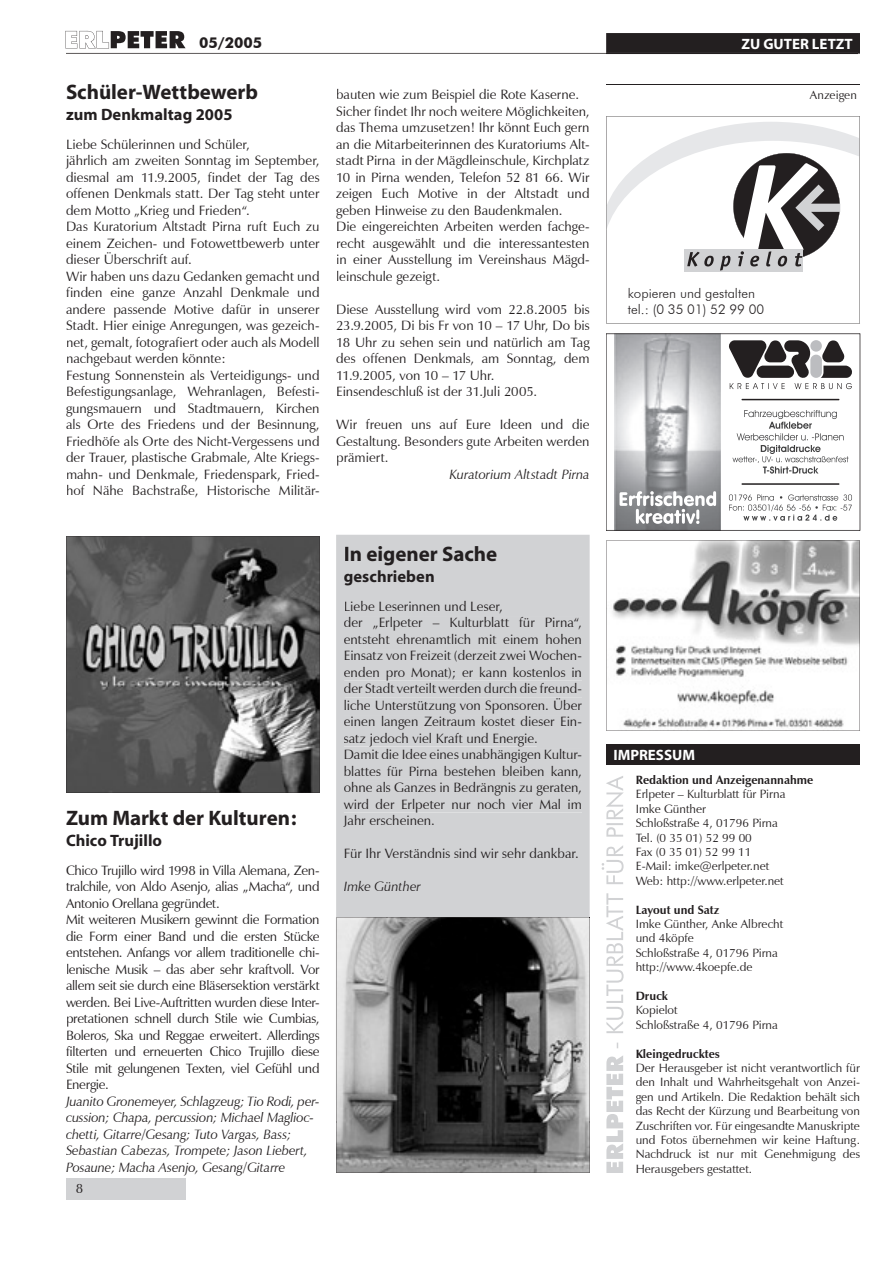
<style>
.page{position:relative;width:893px;height:1263px;background:#fff}
.page>*{position:absolute;margin:0;border:0;box-sizing:border-box;transform-origin:0 0}
.t1{font:700 21px "Myriad";color:#231f20}
.t2{font:700 16.5px "Myriad";color:#231f20}
.t3{font:700 15px "Myriad";color:#fff}
.t4{font:700 15px "Futura BT";color:#231f20}
.t5{font:13.5px/16.5px "Zapf Humanist 601 BT";color:#231f20}
.t6{font:13.5px/16.5px "Zapf Humanist 601 BT";letter-spacing:-.025em;color:#231f20}
.t7{font:italic 13.5px/16.5px "Zapf Humanist 601 BT";letter-spacing:-.01em;color:#231f20}
.t8{font:300 13.35px/16px "Futura BT";color:#231f20}
.t9{font:12px/14.4px "Zapf Humanist 601 BT";color:#231f20}
.t10{font:700 12px "Zapf Humanist 601 BT";color:#231f20}
</style>
<div class="page">
<div style="left:66px;top:1179px;width:120px;height:21px;background:#d1d2d4"></div>
<svg style="left:606px;top:116px;width:254px;height:207px"></svg>
<svg style="left:606px;top:122px;width:254px;height:149px"></svg>
<hr style="left:606px;top:85px;width:254px;height:1px;background:#231f20">
<svg style="left:602px;top:776px;width:22px;height:397px"></svg>
<svg style="left:65px;top:31px;width:795px;height:23px"></svg>
<hr style="left:606px;top:53px;width:252px;height:1px;background:#231f20">
<div style="left:606px;top:744px;width:254px;height:21px;background:#231f20"></div>
<img style="left:606px;top:541px;width:254px;height:190px">
<img style="left:615px;top:334px;width:106px;height:196px">
<svg style="left:619px;top:491px;width:97px;height:33px"></svg>
<svg style="left:729px;top:340px;width:123px;height:49px"></svg>
<svg style="left:732px;top:410px;width:116px;height:64px"></svg>
<svg style="left:729px;top:494px;width:123px;height:27px"></svg>
<hr style="left:741px;top:399px;width:98px;height:1px;background:#231f20">
<hr style="left:741px;top:483px;width:98px;height:2px;background:#231f20">
<hr style="left:606px;top:333px;width:254px;height:1px;background:#231f20">
<hr style="left:860px;top:334px;width:1px;height:196px;background:#231f20">
<hr style="left:606px;top:530px;width:254px;height:1px;background:#231f20">
<hr style="left:606px;top:334px;width:1px;height:196px;background:#231f20">
<div style="left:336px;top:535px;width:254px;height:382px;background:#d1d2d4"></div>
<div style="left:345px;top:546px;width:152px;height:19px;background:#d1d2d4"></div>
<div style="left:344px;top:570px;width:90px;height:15px;background:#d1d2d4"></div>
<div style="left:345px;top:600px;width:157px;height:13px;background:#d1d2d4"></div>
<div style="left:344px;top:617px;width:238px;height:14px;background:#d1d2d4"></div>
<div style="left:344px;top:633px;width:238px;height:11px;background:#d1d2d4"></div>
<div style="left:345px;top:650px;width:236px;height:12px;background:#d1d2d4"></div>
<div style="left:344px;top:666px;width:238px;height:14px;background:#d1d2d4"></div>
<div style="left:344px;top:683px;width:237px;height:10px;background:#d1d2d4"></div>
<div style="left:345px;top:698px;width:237px;height:15px;background:#d1d2d4"></div>
<div style="left:344px;top:716px;width:237px;height:14px;background:#d1d2d4"></div>
<div style="left:344px;top:732px;width:193px;height:14px;background:#d1d2d4"></div>
<div style="left:345px;top:749px;width:236px;height:14px;background:#d1d2d4"></div>
<div style="left:345px;top:765px;width:237px;height:13px;background:#d1d2d4"></div>
<div style="left:344px;top:782px;width:238px;height:14px;background:#d1d2d4"></div>
<div style="left:344px;top:798px;width:238px;height:14px;background:#d1d2d4"></div>
<div style="left:343px;top:815px;width:91px;height:12px;background:#d1d2d4"></div>
<div style="left:345px;top:848px;width:233px;height:10px;background:#d1d2d4"></div>
<div style="left:344px;top:881px;width:77px;height:10px;background:#d1d2d4"></div>
<svg style="left:387px;top:1100px;width:203px;height:73px;background:#1c1c1c"></svg>
<svg style="left:336px;top:917px;width:254px;height:183px;background:#292929"></svg>
<img style="left:336px;top:1121px;width:253px;height:52px">
<img style="left:336px;top:918px;width:51px;height:204px">
<img style="left:538px;top:918px;width:51px;height:204px">
<img style="left:386px;top:918px;width:153px;height:51px">
<img style="left:66px;top:536px;width:253px;height:256px">
<p class="t4" style="left:199px;top:34px;width:65px">05/2005</p>
<h1 class="t1" style="left:66px;top:81px;width:193px">Schüler-Wettbewerb</h1>
<p class="t2" style="left:66px;top:106px;width:168px">zum Denkmaltag 2005</p>
<p class="t5" style="left:66px;top:136px;width:255px">Liebe Schülerinnen und Schüler,<br>jährlich am zweiten Sonntag im September, diesmal am 11.9.2005, findet der Tag des offenen Denkmals statt. Der Tag steht unter dem Motto „Krieg und Frieden“.<br>Das Kuratorium Altstadt Pirna ruft Euch zu einem Zeichen- und Fotowettbewerb unter dieser Überschrift auf.<br>Wir haben uns dazu Gedanken gemacht und finden eine ganze Anzahl Denkmale und andere passende Motive dafür in unserer Stadt. Hier einige Anregungen, was gezeich&shy;net, gemalt, fotografiert oder auch als Modell nachgebaut werden könnte:<br>Fes tung Sonnen stein als Verteidigungs- und Befesti gungsanlage, Wehranlagen, Befesti&shy;gungs mauern und Stadtmauern, Kirchen als Orte des Friedens und der Besinnung, Fried höfe als Orte des Nicht-Vergessens und der Trauer, plas tische Grabmale, Alte Kriegs&shy;mahn- und Denkmale, Friedens park, Fried&shy;hof Nähe Bachstraße, Historische Militär-</p>
<p class="t5" style="left:336px;top:86px;width:255px">bauten wie zum Beispiel die Rote Kaserne.<br>Sicher findet Ihr noch weitere Möglichkeiten, das Thema umzusetzen! Ihr könnt Euch gern an die Mit arbeiterinnen des Kuratoriums Alt&shy;stadt Pirna in der Mägdleinschule, Kirchplatz 10 in Pirna wenden, Telefon 52 81 66. Wir zeigen Euch Motive in der Altstadt und geben Hinweise zu den Baudenkmalen.<br>Die eingereichten Arbeiten werden fach ge&shy;recht ausgewählt und die interessantesten in einer Ausstellung im Vereinshaus Mägd&shy;leinschule ge zeigt.</p>
<p class="t5" style="left:336px;top:301px;width:255px">Diese Ausstellung wird vom 22.8.2005 bis 23.9.2005, Di bis Fr von 10 – 17 Uhr, Do bis 18 Uhr zu sehen sein und natürlich am Tag des offenen Denkmals, am Sonntag, dem 11.9.2005, von 10 – 17 Uhr.<br>Einsendeschluß ist der 31.Juli 2005.</p>
<p class="t5" style="left:336px;top:416px;width:255px;text-align:justify">Wir freuen uns auf Eure Ideen und die Gestaltung. Besonders gute Arbeiten werden prämiert.</p>
<p class="t7" style="left:449px;top:466px;width:142px">Kuratorium Altstadt Pirna</p>
<h1 class="t1" style="left:66px;top:807px;width:232px">Zum Markt der Kulturen:</h1>
<p class="t2" style="left:66px;top:832px;width:98px">Chico Trujillo</p>
<p class="t6" style="left:66px;top:862px;width:255px">Chico Trujillo wird 1998 in Villa Alemana, Zen&shy;tral chile, von Aldo Asenjo, alias „Macha“, und Antonio Orellana ge grün det.<br>Mit weiteren Musikern gewinnt die For mation die Form einer Band und die ersten Stücke entstehen. Anfangs vor allem traditionelle chi&shy;lenische Musik – das aber sehr kraftvoll. Vor allem seit sie durch eine Bläsersektion ver stärkt werden. Bei Live-Auftritten wurden diese Inter&shy;pre ta tionen schnell durch Stile wie Cumbias, Boleros, Ska und Reggae erweitert. Allerdings filter ten und erneuerten Chico Trujillo diese Stile mit ge lungenen Texten, viel Gefühl und Ener gie.</p>
<p class="t7" style="left:66px;top:1093px;width:255px">Juanito Gronemeyer, Schlagzeug; Tio Rodi, per&shy;cussion; Chapa, percussion; Michael Maglioc&shy;chetti, Gitarre/Gesang; Tuto Vargas, Bass; Sebastian Cabezas, Trompete; Jason Liebert, Posaune; Macha Asenjo, Gesang/Gitarre</p>
<p class="t5" style="left:76px;top:1180px;width:9px">8</p>
<h1 class="t1" style="left:344px;top:543px;width:155px">In eigener Sache</h1>
<p class="t2" style="left:344px;top:568px;width:92px">geschrieben</p>
<p class="t5" style="left:344px;top:598px;width:240px">Liebe Leserinnen und Leser,<br>der „Erlpeter – Kulturblatt für Pirna“, ent steht ehrenamtlich mit einem hohen Ein satz von Freizeit (derzeit zwei Wochen&shy;en den pro Monat); er kann kostenlos in der Stadt verteilt werden durch die freund&shy;liche Unter stützung von Sponsoren. Über einen langen Zeitraum kostet dieser Ein&shy;satz jedoch viel Kraft und Energie.<br>Damit die Idee eines unabhängigen Kultur&shy;blattes für Pirna bestehen bleiben kann, ohne als Ganzes in Bedrängnis zu geraten, wird der Erl peter nur noch vier Mal im Jahr er scheinen.</p>
<p class="t5" style="left:344px;top:845px;width:237px">Für Ihr Verständnis sind wir sehr dankbar.</p>
<p class="t7" style="left:344px;top:878px;width:79px">Imke Günther</p>
<p class="t3" style="left:741px;top:36px;width:113px">ZU GUTER LETZT</p>
<p class="t9" style="left:810px;top:88px;width:49px">Anzeigen</p>
<p class="t8" style="left:628px;top:285px;width:138px">kopieren und gestalten tel.: (0 35 01) 52 99 00</p>
<p class="t3" style="left:613px;top:747px;width:83px">IMPRESSUM</p>
<p class="t10" style="left:636px;top:772px;width:179px">Redaktion und Anzeigenannahme</p>
<p class="t9" style="left:636px;top:787px;width:151px">Erlpeter – Kulturblatt für Pirna<br>Imke Günther<br>Schloßstraße 4, 01796 Pirna<br>Tel. (0 35 01) 52 99 00<br>Fax (0 35 01) 52 99 11<br>E-Mail: imke@erlpeter.net<br>Web: http://www.erlpeter.net</p>
<p class="t10" style="left:636px;top:902px;width:85px">Layout und Satz</p>
<p class="t9" style="left:636px;top:917px;width:149px">Imke Günther, Anke Albrecht und 4köpfe<br>Schloßstraße 4, 01796 Pirna http://www.4koepfe.de</p>
<p class="t10" style="left:636px;top:988px;width:34px">Druck</p>
<p class="t9" style="left:636px;top:1003px;width:144px">Kopielot<br>Schloßstraße 4, 01796 Pirna</p>
<p class="t10" style="left:636px;top:1046px;width:86px">Kleingedrucktes</p>
<p class="t9" style="left:636px;top:1061px;width:226px;text-align:justify">Der Herausgeber ist nicht verantwortlich für den Inhalt und Wahrheitsgehalt von Anzei&shy;gen und Artikeln. Die Redaktion behält sich das Recht der Kürzung und Bearbeitung von Zuschriften vor. Für eingesandte Manuskripte und Fotos übernehmen wir keine Haftung.<br>Nachdruck ist nur mit Genehmigung des Herausgebers gestattet.</p>
</div>
